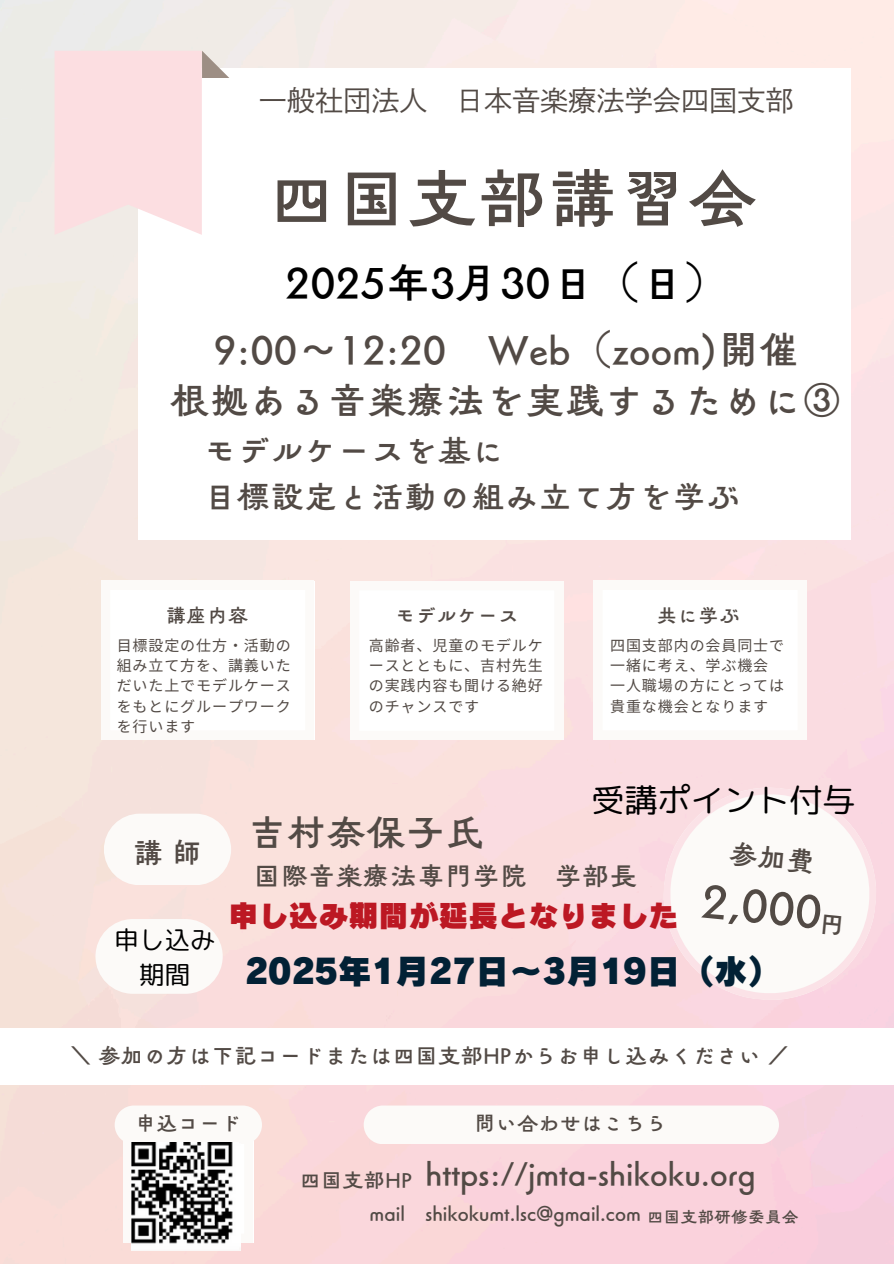
<style>
.page{position:relative;width:894px;height:1264px;background:#fff}
.page>*{position:absolute;margin:0;border:0;box-sizing:border-box;transform-origin:0 0}
.t1{font:70.05px "Tsuku AM Gothic S Std B";color:#524a45}
.t2{font:47.85px "Tsuku AM Gothic S Std B";color:#524a45}
.t3{font:44.7px "Tsuku AM Gothic S Std B";color:#000}
.t4{font:41.7px "Tsuku AM Gothic S Std B";color:#524a45}
.t5{font:39.45px "Tsuku AM Gothic S Std B";color:#524a45}
.t6{font:34.35px "Tsuku AM Gothic S Std B";color:#524a45}
.t7{font:33.75px "Canva Rodin Cattleya Pro UB";color:#022135}
.t8{font:33.45px/46.2px "Tsuku AM Gothic S Std B";color:#524a45}
.t9{font:33px "rounded mplus 1 p regular";color:#000}
.t10{font:30.45px "Tsuku AM Gothic S Std B";color:#524a45}
.t11{font:30px "Canva Rodin Cattleya Pro UB";color:#bc1823}
.t12{font:28.2px "DMT Shuei Go Gin Std L";color:#524a45}
.t13{font:27.45px "Tsuku AM Gothic S Std B";color:#524a45}
.t14{font:25.5px/34.8px "rounded mplus 1 p regular";color:#000;text-align:center}
.t15{font:22.65px "Tsuku AM Gothic S Std B";color:#524a45}
.t16{font:21.45px "Tsuku AM Gothic S Std B";color:#524a45}
.t17{font:20.55px "Tsuku AM Gothic S Std B";color:#524a45}
.t18{font:16.95px "Tsuku AM Gothic S Std B";color:#524a45}
.t19{font:15px/20.2px "Noto Sans JP";letter-spacing:.06em;color:#524a45;text-align:justify}
</style>
<div class="page">
<div style="left:104px;top:813px;width:127px;height:72px;background:#fcfaf8;border-radius:36px"></div>
<div style="left:95px;top:919px;width:127px;height:74px;background:#fcfaf8;border-radius:37px"></div>
<svg style="left:658px;top:782px;width:223px;height:223px"></svg>
<svg style="left:115px;top:1105px;width:147px;height:137px"></svg>
<svg style="left:363px;top:1105px;width:415px;height:39px"></svg>
<svg style="left:55px;top:51px;width:174px;height:184px"></svg>
<img style="left:131px;top:1142px;width:109px;height:108px">
<svg style="left:728px;top:841px;width:85px;height:33px"></svg>
<svg style="left:822px;top:914px;width:19px;height:21px"></svg>
<p class="t12" style="left:259px;top:86px;width:536px">一般社団法人 日本音楽療法学会四国支部</p>
<h2 class="t1" style="left:266px;top:162px;width:492px">四国支部講習会</h2>
<p class="t3" style="left:285px;top:260px;width:445px">2025年3月 30日（日）</p>
<p class="t4" style="left:213px;top:328px;width:589px">9:00〜12:20 Web（zoom)開催</p>
<h2 class="t5" style="left:170px;top:380px;width:673px">根拠ある音楽療法を実践するために③</h2>
<h2 class="t8" style="left:203px;top:427px;width:537px">モデルケースを基に<br>目標設定と活動の組み立て方を学ぶ</h2>
<h5 class="t17" style="left:166px;top:605px;width:84px">講座内容</h5>
<h3 class="t19" style="left:117px;top:634px;width:175px">目標設定の仕方・活動の組み立て方を、講義いただいた上でモデルケースをもとにグループワークを行います</h3>
<h6 class="t19" style="left:368px;top:634px;width:175px">高齢者、児童のモデルケースとともに、吉村先生の実践内容も聞ける絶好のチャンスです</h6>
<p class="t19" style="left:610px;top:634px;width:175px">四国支部内の会員同士で一緒に考え、学ぶ機会</p>
<p class="t17" style="left:395px;top:605px;width:125px">モデルケース</p>
<h4 class="t17" style="left:656px;top:605px;width:84px">共に学ぶ</h4>
<h6 class="t19" style="left:610px;top:675px;width:175px">一人職場の方にとっては貴重な機会となります</h6>
<p class="t10" style="left:133px;top:836px;width:71px">講師</p>
<p class="t14" style="left:114px;top:922px;width:103px">申し込み期間</p>
<h3 class="t5" style="left:247px;top:812px;width:233px">吉村奈保子氏</h3>
<p class="t9" style="left:591px;top:776px;width:265px">受講ポイント付与</p>
<h6 class="t13" style="left:253px;top:861px;width:382px">国際音楽療法専門学院 学部長</h6>
<p class="t11" style="left:228px;top:900px;width:451px">申し込み期間が延長となりました</p>
<h1 class="t2" style="left:704px;top:875px;width:123px;rotate:6deg">2,000</h1>
<h4 class="t7" style="left:245px;top:954px;width:538px">2025年1月 27日〜3月 19日（水）</h4>
<p class="t15" style="left:69px;top:1044px;width:721px">＼参加の方は下記コードまたは四国支部HPからお申し込みください／</p>
<h3 class="t16" style="left:135px;top:1112px;width:108px">申込コード</h3>
<p class="t16" style="left:474px;top:1112px;width:194px">問い合わせはこちら</p>
<p class="t16" style="left:299px;top:1169px;width:114px">四国支部HP</p>
<p class="t6" style="left:425px;top:1155px;width:332px">https://jmta-shikoku.org</p>
<p class="t16" style="left:369px;top:1202px;width:37px">mail</p>
<p class="t16" style="left:425px;top:1202px;width:217px">shikokumt.lsc@gmail.com</p>
<p class="t18" style="left:646px;top:1207px;width:154px">四国支部研修委員会</p>
</div>
